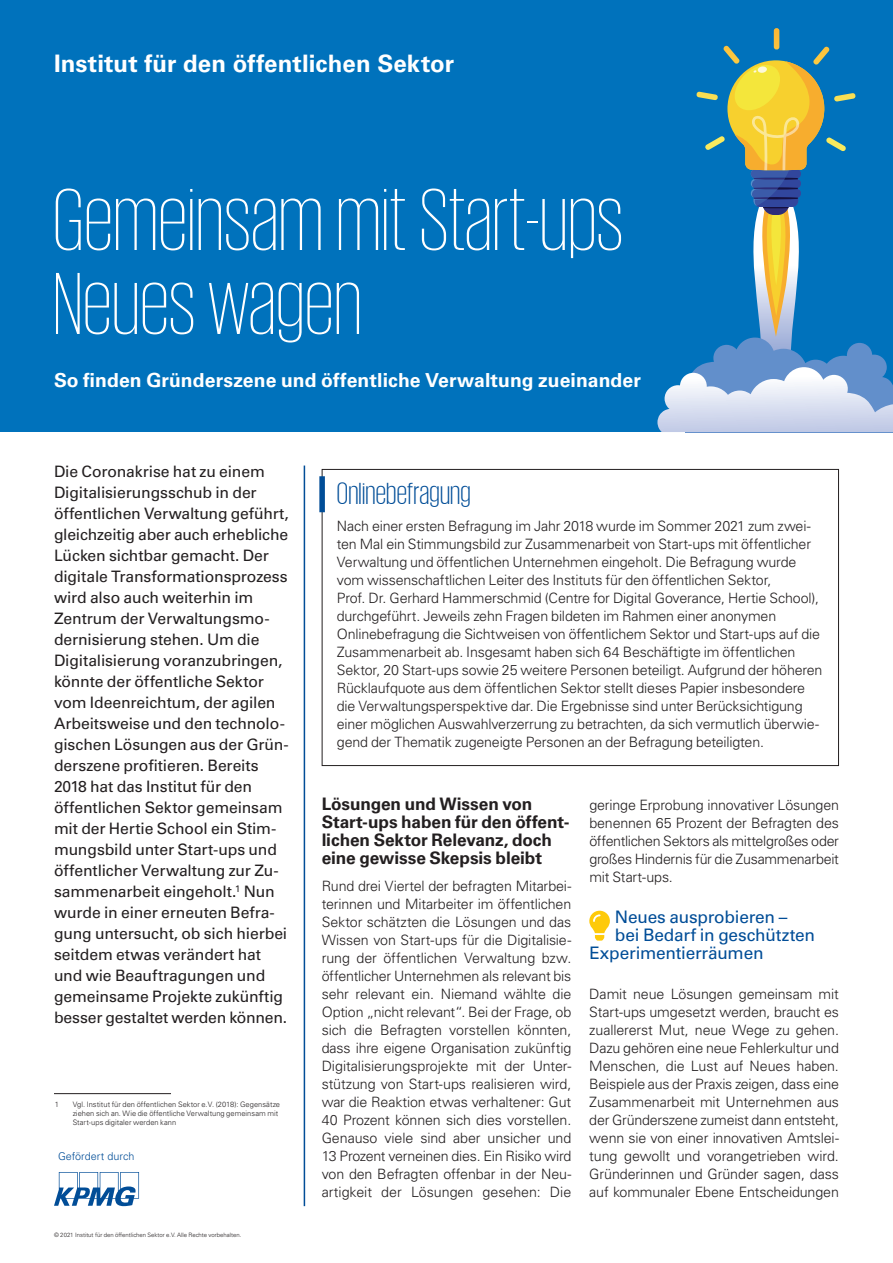
<style>
.page{position:relative;width:893px;height:1263px;background:#fff}
.page>*{position:absolute;margin:0;border:0;box-sizing:border-box;transform-origin:0 0}
.t1{font:200 90px/84px "KPMG";letter-spacing:.005em;color:#fff}
.t2{font:300 31.5px "KPMG";letter-spacing:.01em;color:#014d97}
.t3{font:700 24px "Univers LT Std";letter-spacing:.005em;color:#fff}
.t4{font:700 19.35px "Univers LT Std";letter-spacing:.005em;color:#fff}
.t5{font:700 17.25px/18px "Univers LT Std";letter-spacing:-.005em;color:#231f20}
.t6{font:17.25px "Univers LT Std";letter-spacing:-.015em;color:#014d97}
.t7{font:15.75px/21px "Univers LT Std";letter-spacing:-.01em;color:#231f20}
.t8{font:300 14.25px/18px "Univers LT Std";letter-spacing:-.015em;color:#231f20;text-align:justify}
.t9{font:300 10.8px "Univers LT Std";color:#014d97}
.t10{font:300 7.5px/9px "Univers LT Std";letter-spacing:.005em;color:#231f20}
.t11{font:300 6px "Univers LT Std";color:#231f20}
</style>
<div class="page">
<div style="left:0;top:0;width:893px;height:432px;background:#0072bc"></div>
<hr style="left:54px;top:1093px;width:117px;height:1px;background:#231f20">
<svg style="left:54px;top:1172px;width:85px;height:34px"></svg>
<div style="left:322px;top:469px;width:517px;height:297px;border:1px solid #231f20"></div>
<div style="left:319px;top:476px;width:6px;height:36px;background:#014d97"></div>
<hr style="left:304px;top:465px;width:1px;height:741px;background:#014d97">
<svg style="left:589px;top:911px;width:21px;height:30px"></svg>
<svg style="left:657px;top:28px;width:236px;height:404px"></svg>
<h3 class="t3" style="left:54px;top:49px;width:402px">Institut für den öffentlichen Sektor</h3>
<h1 class="t1" style="left:53px;top:176px;width:572px">Gemeinsam mit Start-ups<br>Neues wagen</h1>
<h3 class="t4" style="left:54px;top:369px;width:588px">So finden Gründerszene und öffentliche Verwaltung zueinander</h3>
<p class="t7" style="left:54px;top:461px;width:236px">Die Coronakrise hat zu einem<br>Digitalisierungsschub in der öffentlichen Verwaltung geführt, gleichzeitig aber auch erhebliche<br>Lücken sichtbar gemacht. Der digitale Transformationsprozess wird also auch weiterhin im<br>Zentrum der Verwaltungsmo&shy;dernisierung stehen. Um die<br>Digitalisierung voranzubringen, könnte der öffentliche Sektor vom Ideenreichtum, der agilen<br>Arbeitsweise und den technolo&shy;gischen Lösungen aus der Grün&shy;derszene profitieren. Bereits<br>2018 hat das Institut für den öffentlichen Sektor gemeinsam mit der Hertie School ein Stim&shy;mungsbild unter Start-ups und öffentlicher Verwaltung zur Zu&shy;sammenarbeit eingeholt.<sup>1</sup> Nun wurde in einer erneuten Befra&shy;gung untersucht, ob sich hierbei seitdem etwas verändert hat und wie Beauftragungen und gemeinsame Projekte zukünftig besser gestaltet werden können.</p>
<p class="t10" style="left:55px;top:1100px;width:6px">1</p>
<p class="t10" style="left:73px;top:1100px;width:209px">Vgl. Institut für den öffentlichen Sektor e.V. (2018): Gegensätze ziehen sich an. Wie die öffentliche Verwaltung gemeinsam mit<br>Start-ups digitaler werden kann</p>
<p class="t9" style="left:58px;top:1149px;width:78px">Gefördert durch</p>
<p class="t11" style="left:54px;top:1231px;width:189px">© 2021 Institut für den öffentlichen Sektor e.V. Alle Rechte vorbehalten.</p>
<h2 class="t2" style="left:337px;top:478px;width:135px">Onlinebefragung</h2>
<p class="t8" style="left:337px;top:517px;width:487px;text-align:left">Nach einer ersten Befragung im Jahr 2018 wurde im Sommer 2021 zum zwei&shy;ten Mal ein Stimmungsbild zur Zusammenarbeit von Start-ups mit öffentlicher Verwaltung und öffentlichen Unternehmen eingeholt. Die Befragung wurde vom wissenschaftlichen Leiter des Instituts für den öffentlichen Sektor,<br>Prof. Dr. Gerhard Hammerschmid (Centre for Digital Goverance, Hertie School), durchgeführt. Jeweils zehn Fragen bildeten im Rahmen einer anonymen Onlinebefragung die Sichtweisen von öffentlichem Sektor und Start-ups auf die Zusammenarbeit ab. Insgesamt haben sich 64 Beschäftigte im öffentlichen Sektor, 20 Start-ups sowie 25 weitere Personen beteiligt. Aufgrund der höheren Rücklaufquote aus dem öffentlichen Sektor stellt dieses Papier insbesondere die Verwaltungsperspektive dar. Die Ergebnisse sind unter Berücksichtigung einer möglichen Auswahlverzerrung zu betrachten, da sich vermutlich überwie&shy;gend der Thematik zugeneigte Personen an der Befragung beteiligten.</p>
<p class="t5" style="left:322px;top:795px;width:249px">Lösungen und Wissen von<br>Start-ups haben für den öffent&shy;lichen Sektor Relevanz, doch eine gewisse Skepsis bleibt</p>
<p class="t8" style="left:322px;top:877px;width:251px">Rund drei Viertel der befragten Mitarbei&shy;terinnen und Mitarbeiter im öffentlichen Sektor schätzten die Lösungen und das Wissen von Start-ups für die Digitalisie&shy;rung der öffentlichen Verwaltung bzw. öffentlicher Unternehmen als relevant bis sehr relevant ein. Niemand wählte die Option „nicht relevant“. Bei der Frage, ob sich die Befragten vorstellen könnten, dass ihre eigene Organisation zukünftig Digitalisierungsprojekte mit der Unter&shy;stützung von Start-ups realisieren wird, war die Reaktion etwas verhaltener: Gut 40 Prozent können sich dies vorstellen.<br>Genauso viele sind aber unsicher und 13 Prozent verneinen dies. Ein Risiko wird von den Befragten offenbar in der Neu&shy;artigkeit der Lösungen gesehen: Die</p>
<p class="t8" style="left:589px;top:796px;width:251px">geringe Erprobung innovativer Lösungen benennen 65 Prozent der Befragten des öffentlichen Sektors als mittelgroßes oder großes Hindernis für die Zusammenarbeit mit Start-ups.</p>
<p class="t6" style="left:615px;top:906px;width:174px">Neues ausprobieren –</p>
<p class="t6" style="left:615px;top:924px;width:202px">bei Bedarf in geschützten</p>
<p class="t6" style="left:589px;top:942px;width:176px">Experimentierräumen</p>
<p class="t8" style="left:589px;top:985px;width:251px">Damit neue Lösungen gemeinsam mit Start-ups umgesetzt werden, braucht es zuallererst Mut, neue Wege zu gehen.<br>Dazu gehören eine neue Fehlerkultur und Menschen, die Lust auf Neues haben.<br>Beispiele aus der Praxis zeigen, dass eine Zusammenarbeit mit Unternehmen aus der Gründerszene zumeist dann entsteht, wenn sie von einer innovativen Amtslei&shy;tung gewollt und vorangetrieben wird.<br>Gründerinnen und Gründer sagen, dass auf kommunaler Ebene Entscheidungen</p>
</div>
